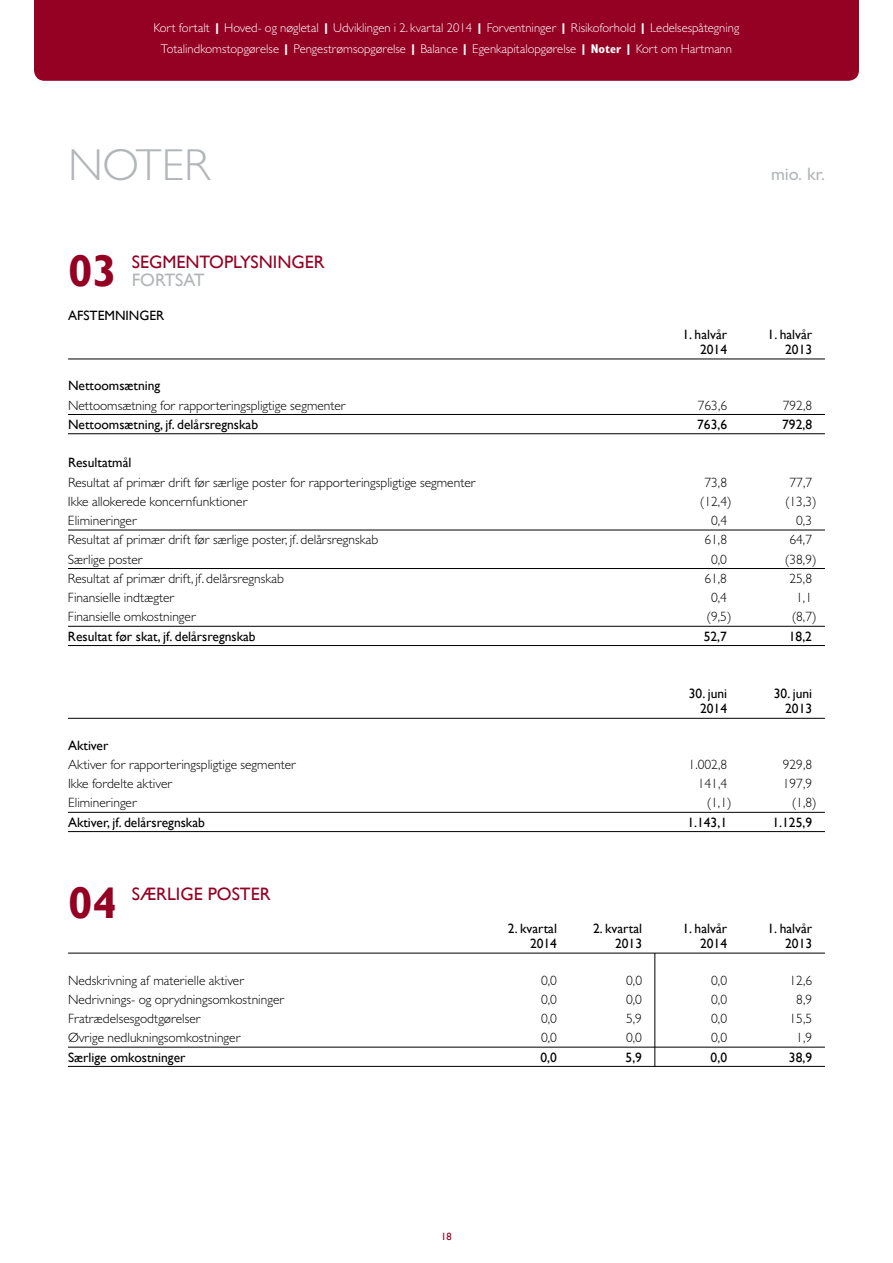
<style>
.page{position:relative;width:893px;height:1263px;background:#fff}
.page>*{position:absolute;margin:0;border:0;box-sizing:border-box;transform-origin:0 0}
.t1{font:300 45px "Gill Sans MT Std";color:#b2b6b8}
.t2{font:700 44.4px "Gill Sans";color:#940123}
.t3{font:18px "Gill Sans";color:#940123}
.t4{font:500 18px "Gill Sans MT Std";color:#b2b6b8}
.t5{font:18px "Gill Sans";color:#b2b6b8}
.t6{font:300 13.5px "Gill Sans MT Std";color:#000}
.t7{font:13.5px "Gill Sans";color:#000}
.t8{font:300 12.75px/21px "Gill Sans MT Std";color:#fff;text-align:center}
.t9{font:10.5px "Gill Sans";color:#940123}
.s1{font-weight:800}
.s2{font-weight:700;font-stretch:condensed}
</style>
<div class="page">
<hr style="left:68px;top:359px;width:757px;height:1px;background:#000">
<hr style="left:68px;top:414px;width:757px;height:1px;background:#000">
<hr style="left:68px;top:433px;width:757px;height:1px;background:#000">
<hr style="left:68px;top:530px;width:757px;height:1px;background:#000">
<hr style="left:68px;top:568px;width:757px;height:1px;background:#000">
<hr style="left:68px;top:626px;width:757px;height:1px;background:#000">
<hr style="left:68px;top:645px;width:757px;height:1px;background:#000">
<hr style="left:68px;top:718px;width:757px;height:1px;background:#000">
<hr style="left:68px;top:812px;width:757px;height:1px;background:#000">
<hr style="left:68px;top:831px;width:757px;height:1px;background:#000">
<hr style="left:68px;top:953px;width:757px;height:1px;background:#000">
<hr style="left:68px;top:1047px;width:757px;height:1px;background:#000">
<hr style="left:68px;top:1066px;width:757px;height:1px;background:#000">
<hr style="left:655px;top:953px;width:1px;height:113px;background:#000">
<div style="left:34px;top:0;width:825px;height:81px;background:#940123"></div>
<p class="t8" style="left:154px;top:17px;width:587px">Kort fortalt <span class="s1">|</span> Hoved- og nøgletal <span class="s1">|</span> Udviklingen i 2. kvartal 2014 <span class="s1">|</span> Forventninger <span class="s1">|</span> Risikoforhold <span class="s1">|</span> Ledelsespåtegning<br>Totalindkomstopgørelse <span class="s1">|</span> Pengestrømsopgørelse <span class="s1">|</span> Balance <span class="s1">|</span> Egenkapitalopgørelse <span class="s1">|</span> <span class="s2">Noter</span> <span class="s1">|</span> Kort om Hartmann</p>
<h1 class="t1" style="left:68px;top:137px;width:144px">Noter</h1>
<h2 class="t2" style="left:68px;top:244px;width:51px">03</h2>
<h3 class="t3" style="left:117px;top:251px;width:209px">Segmentoplysninger</h3>
<h3 class="t5" style="left:132px;top:269px;width:74px">fortsat</h3>
<p class="t7" style="left:68px;top:307px;width:98px">Afstemninger</p>
<h3 class="t4" style="left:771px;top:163px;width:55px">mio. kr.</h3>
<p class="t7" style="left:682px;top:327px;width:46px">1. halvår</p>
<p class="t7" style="left:768px;top:327px;width:46px">1. halvår</p>
<p class="t7" style="left:700px;top:342px;width:28px">2014</p>
<p class="t7" style="left:785px;top:342px;width:28px">2013</p>
<p class="t7" style="left:68px;top:378px;width:94px">Nettoomsætning</p>
<p class="t6" style="left:68px;top:397px;width:279px">Nettoomsætning for rapporteringspligtige segmenter</p>
<p class="t6" style="left:698px;top:397px;width:31px">763,6</p>
<p class="t6" style="left:783px;top:397px;width:31px">792,8</p>
<p class="t7" style="left:68px;top:416px;width:192px">Nettoomsætning, jf. delårsregnskab</p>
<p class="t7" style="left:697px;top:416px;width:31px">763,6</p>
<p class="t7" style="left:782px;top:416px;width:31px">792,8</p>
<p class="t7" style="left:68px;top:455px;width:65px">Resultatmål</p>
<p class="t6" style="left:68px;top:474px;width:409px">Resultat af primær drift før særlige poster for rapporteringspligtige segmenter</p>
<p class="t6" style="left:704px;top:474px;width:24px">73,8</p>
<p class="t6" style="left:789px;top:474px;width:24px">77,7</p>
<p class="t6" style="left:68px;top:493px;width:181px">Ikke allokerede koncernfunktioner</p>
<p class="t6" style="left:700px;top:493px;width:33px">(12,4)</p>
<p class="t6" style="left:785px;top:493px;width:33px">(13,3)</p>
<p class="t6" style="left:68px;top:512px;width:71px">Elimineringer</p>
<p class="t6" style="left:711px;top:512px;width:17px">0,4</p>
<p class="t6" style="left:796px;top:512px;width:17px">0,3</p>
<p class="t6" style="left:68px;top:532px;width:312px">Resultat af primær drift før særlige poster, jf. delårsregnskab</p>
<p class="t6" style="left:704px;top:532px;width:24px">61,8</p>
<p class="t6" style="left:789px;top:532px;width:24px">64,7</p>
<p class="t6" style="left:68px;top:551px;width:77px">Særlige poster</p>
<p class="t6" style="left:711px;top:551px;width:17px">0,0</p>
<p class="t6" style="left:785px;top:551px;width:33px">(38,9)</p>
<p class="t6" style="left:68px;top:570px;width:217px">Resultat af primær drift, jf. delårsregnskab</p>
<p class="t6" style="left:704px;top:570px;width:24px">61,8</p>
<p class="t6" style="left:789px;top:570px;width:24px">25,8</p>
<p class="t6" style="left:68px;top:589px;width:108px">Finansielle indtægter</p>
<p class="t6" style="left:711px;top:589px;width:17px">0,4</p>
<p class="t6" style="left:796px;top:589px;width:17px">1,1</p>
<p class="t6" style="left:68px;top:609px;width:130px">Finansielle omkostninger</p>
<p class="t6" style="left:707px;top:609px;width:26px">(9,5)</p>
<p class="t6" style="left:792px;top:609px;width:26px">(8,7)</p>
<p class="t7" style="left:68px;top:628px;width:189px">Resultat før skat, jf. delårsregnskab</p>
<p class="t7" style="left:704px;top:628px;width:25px">52,7</p>
<p class="t7" style="left:789px;top:628px;width:25px">18,2</p>
<p class="t7" style="left:689px;top:686px;width:40px">30. juni</p>
<p class="t7" style="left:774px;top:686px;width:40px">30. juni</p>
<p class="t7" style="left:700px;top:701px;width:28px">2014</p>
<p class="t7" style="left:785px;top:701px;width:28px">2013</p>
<p class="t7" style="left:68px;top:737px;width:42px">Aktiver</p>
<p class="t6" style="left:68px;top:756px;width:230px">Aktiver for rapporteringspligtige segmenter</p>
<p class="t6" style="left:689px;top:756px;width:40px">1.002,8</p>
<p class="t6" style="left:783px;top:756px;width:31px">929,8</p>
<p class="t6" style="left:68px;top:775px;width:106px">Ikke fordelte aktiver</p>
<p class="t6" style="left:698px;top:775px;width:31px">141,4</p>
<p class="t6" style="left:783px;top:775px;width:31px">197,9</p>
<p class="t6" style="left:68px;top:795px;width:71px">Elimineringer</p>
<p class="t6" style="left:707px;top:795px;width:26px">(1,1)</p>
<p class="t6" style="left:792px;top:795px;width:26px">(1,8)</p>
<p class="t7" style="left:68px;top:814px;width:138px">Aktiver, jf. delårsregnskab</p>
<p class="t7" style="left:687px;top:814px;width:41px">1.143,1</p>
<p class="t7" style="left:772px;top:814px;width:41px">1.125,9</p>
<h2 class="t2" style="left:68px;top:876px;width:51px">04</h2>
<h3 class="t3" style="left:132px;top:884px;width:140px">særlige poster</h3>
<p class="t7" style="left:508px;top:921px;width:51px">2. kvartal</p>
<p class="t7" style="left:593px;top:921px;width:51px">2. kvartal</p>
<p class="t7" style="left:682px;top:921px;width:46px">1. halvår</p>
<p class="t7" style="left:768px;top:921px;width:46px">1. halvår</p>
<p class="t7" style="left:530px;top:936px;width:28px">2014</p>
<p class="t7" style="left:615px;top:936px;width:28px">2013</p>
<p class="t7" style="left:700px;top:936px;width:28px">2014</p>
<p class="t7" style="left:785px;top:936px;width:28px">2013</p>
<p class="t6" style="left:68px;top:972px;width:178px">Nedskrivning af materielle aktiver</p>
<p class="t6" style="left:541px;top:972px;width:17px">0,0</p>
<p class="t6" style="left:626px;top:972px;width:17px">0,0</p>
<p class="t6" style="left:711px;top:972px;width:17px">0,0</p>
<p class="t6" style="left:789px;top:972px;width:24px">12,6</p>
<p class="t6" style="left:68px;top:991px;width:218px">Nedrivnings- og oprydningsomkostninger</p>
<p class="t6" style="left:541px;top:991px;width:17px">0,0</p>
<p class="t6" style="left:626px;top:991px;width:17px">0,0</p>
<p class="t6" style="left:711px;top:991px;width:17px">0,0</p>
<p class="t6" style="left:796px;top:991px;width:17px">8,9</p>
<p class="t6" style="left:68px;top:1010px;width:134px">Fratrædelsesgodtgørelser</p>
<p class="t6" style="left:541px;top:1010px;width:17px">0,0</p>
<p class="t6" style="left:626px;top:1010px;width:17px">5,9</p>
<p class="t6" style="left:711px;top:1010px;width:17px">0,0</p>
<p class="t6" style="left:789px;top:1010px;width:24px">15,5</p>
<p class="t6" style="left:68px;top:1029px;width:174px">Øvrige nedlukningsomkostninger</p>
<p class="t6" style="left:541px;top:1029px;width:17px">0,0</p>
<p class="t6" style="left:626px;top:1029px;width:17px">0,0</p>
<p class="t6" style="left:711px;top:1029px;width:17px">0,0</p>
<p class="t6" style="left:796px;top:1029px;width:17px">1,9</p>
<p class="t7" style="left:68px;top:1049px;width:119px">Særlige omkostninger</p>
<p class="t7" style="left:541px;top:1049px;width:18px">0,0</p>
<p class="t7" style="left:626px;top:1049px;width:18px">5,9</p>
<p class="t7" style="left:711px;top:1049px;width:18px">0,0</p>
<p class="t7" style="left:789px;top:1049px;width:25px">38,9</p>
<p class="t9" style="left:441px;top:1231px;width:12px">18</p>
</div>
